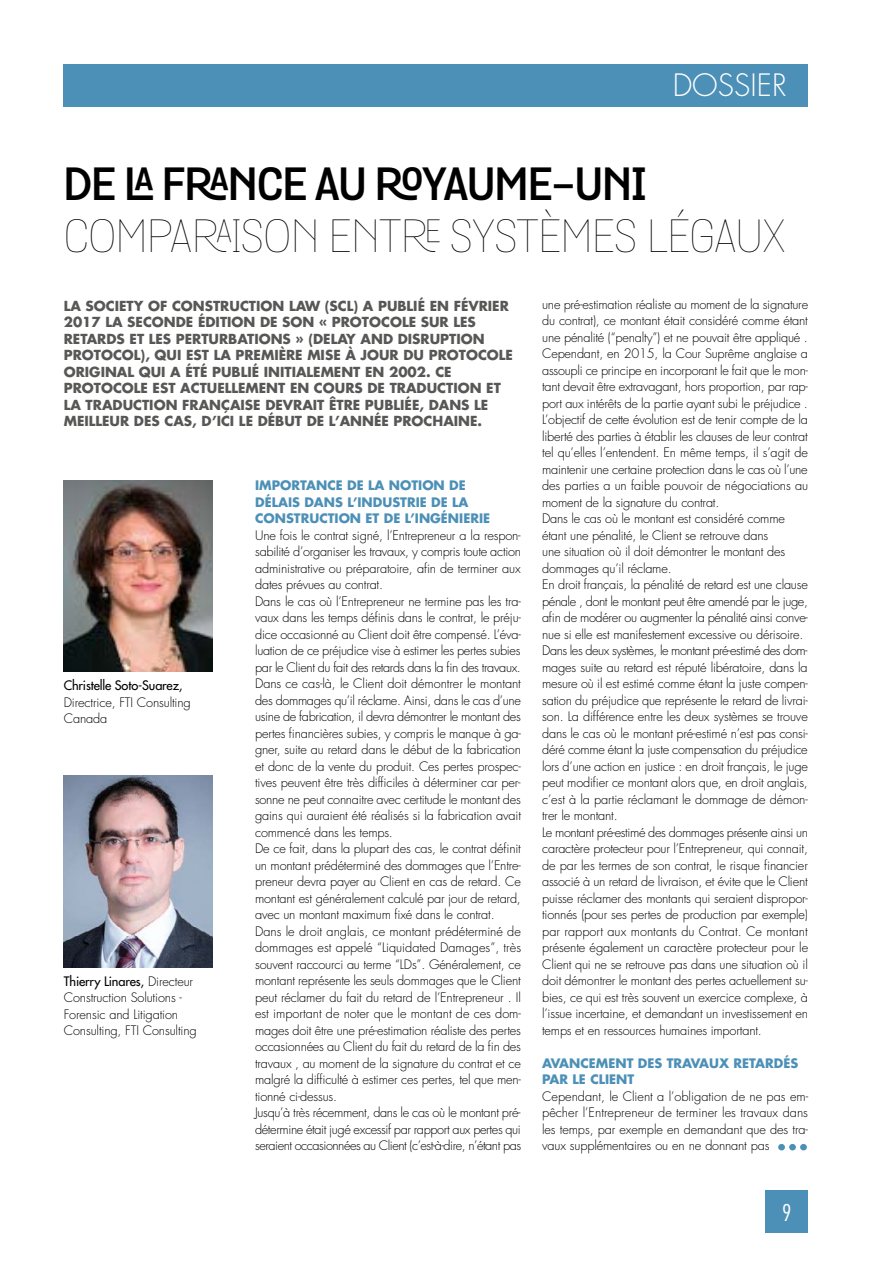
<style>
.page{position:relative;width:893px;height:1263px;background:#fff}
.page>*{position:absolute;margin:0;border:0;box-sizing:border-box;transform-origin:0 0}
.t1{font:100 45px "Grota";letter-spacing:-.01em;color:#000}
.t2{font:700 45px "Grota";letter-spacing:-.01em;color:#000}
.t3{font:300 30px "Futura";color:#fff}
.t4{font:300 condensed 22.5px "Futura";color:#fff}
.t5{font:700 13.5px/16.5px "Futura";color:#575756}
.t6{font:300 12.75px/16.5px "Futura";letter-spacing:-.015em;color:#000}
.t7{font:700 12.75px/16.5px "Futura";color:#4c90b7}
.t8{font:12.75px "Futura";letter-spacing:-.01em;color:#000}
.s1{font-weight:400}
</style>
<div class="page">
<div style="left:64px;top:64px;width:744px;height:42px;background:#4c90b7"></div>
<div style="left:765px;top:1191px;width:43px;height:42px;background:#4c90b7"></div>
<img style="left:64px;top:480px;width:149px;height:192px">
<img style="left:64px;top:776px;width:149px;height:191px">
<svg style="left:778px;top:1144px;width:29px;height:6px"></svg>
<h2 class="t3" style="left:673px;top:67px;width:115px">DOSSIER</h2>
<h1 class="t2" style="left:64px;top:149px;width:584px">DE LA FRANCE AU ROYAUME-UNI</h1>
<h1 class="t1" style="left:64px;top:204px;width:723px">COMPARAISON ENTRE SYSTÈMES LÉGAUX</h1>
<p class="t5" style="left:64px;top:297px;width:451px">LA SOCIETY OF CONSTRUCTION LAW (SCL) A PUBLIÉ EN FÉVRIER 2017 LA SECONDE ÉDITION DE SON « PROTOCOLE SUR LES RETARDS ET LES PERTURBATIONS » (DELAY AND DISRUPTION PROTOCOL), QUI EST LA PREMIÈRE MISE À JOUR DU PROTOCOLE ORIGINAL QUI A ÉTÉ PUBLIÉ INITIALEMENT EN 2002. CE PROTOCOLE EST ACTUELLEMENT EN COURS DE TRADUCTION ET LA TRADUCTION FRANÇAISE DEVRAIT ÊTRE PUBLIÉE, DANS LE MEILLEUR DES CAS, D’ICI LE DÉBUT DE L’ANNÉE PROCHAINE.</p>
<p class="t8" style="left:64px;top:677px;width:120px">Christelle Soto-Suarez,</p>
<p class="t6" style="left:64px;top:694px;width:129px">Directrice, FTI Consulting<br>Canada</p>
<p class="t6" style="left:64px;top:973px;width:134px"><span class="s1">Thierry Linares,</span> Directeur<br>Construction Solutions -<br>Forensic and Litigation<br>Consulting, FTI Consulting</p>
<p class="t7" style="left:255px;top:477px;width:237px">IMPORTANCE DE LA NOTION DE<br>DÉLAIS DANS L’INDUSTRIE DE LA<br>CONSTRUCTION ET DE L’INGÉNIERIE</p>
<p class="t6" style="left:255px;top:527px;width:267px">Une fois le contrat signé, l’Entrepreneur a la respon&shy;sabilité d’organiser les travaux, y compris toute action administrative ou préparatoire, afin de terminer aux dates prévues au contrat.<br>Dans le cas où l’Entrepreneur ne termine pas les tra&shy;vaux dans les temps définis dans le contrat, le préju&shy;dice occasionné au Client doit être compensé. L’éva&shy;luation de ce préjudice vise à estimer les pertes subies par le Client du fait des retards dans la fin des travaux.<br>Dans ce cas-là, le Client doit démontrer le montant des dommages qu’il réclame. Ainsi, dans le cas d’une usine de fabrication, il devra démontrer le montant des pertes financières subies, y compris le manque à ga&shy;gner, suite au retard dans le début de la fabrication et donc de la vente du produit. Ces pertes prospec&shy;tives peuvent être très difficiles à déterminer car per&shy;sonne ne peut connaitre avec certitude le montant des gains qui auraient été réalisés si la fabrication avait commencé dans les temps.<br>De ce fait, dans la plupart des cas, le contrat définit un montant prédéterminé des dommages que l’Entre&shy;preneur devra payer au Client en cas de retard. Ce montant est généralement calculé par jour de retard, avec un montant maximum fixé dans le contrat.<br>Dans le droit anglais, ce montant prédéterminé de dommages est appelé “Liquidated Damages”, très souvent raccourci au terme “LDs”. Généralement, ce montant représente les seuls dommages que le Client peut réclamer du fait du retard de l’Entrepreneur . Il est important de noter que le montant de ces dom&shy;mages doit être une pré-estimation réaliste des pertes occasionnées au Client du fait du retard de la fin des travaux , au moment de la signature du contrat et ce malgré la difficulté à estimer ces pertes, tel que men&shy;tionné ci-dessus.<br>Jusqu’à très récemment, dans le cas où le montant pré&shy;détermine était jugé excessif par rapport aux pertes qui seraient occasionnées au Client (c’est-à-dire, n’étant pas</p>
<p class="t6" style="left:542px;top:296px;width:267px">une pré-estimation réaliste au moment de la signature du contrat), ce montant était considéré comme étant une pénalité (“penalty”) et ne pouvait être appliqué .<br>Cependant, en 2015, la Cour Suprême anglaise a assoupli ce principe en incorporant le fait que le mon&shy;tant devait être extravagant, hors proportion, par rap&shy;port aux intérêts de la partie ayant subi le préjudice .<br>L’objectif de cette évolution est de tenir compte de la liberté des parties à établir les clauses de leur contrat tel qu’elles l’entendent. En même temps, il s’agit de maintenir une certaine protection dans le cas où l’une des parties a un faible pouvoir de négociations au moment de la signature du contrat.<br>Dans le cas où le montant est considéré comme étant une pénalité, le Client se retrouve dans<br>une situation où il doit démontrer le montant des dommages qu’il réclame.<br>En droit français, la pénalité de retard est une clause pénale , dont le montant peut être amendé par le juge, afin de modérer ou augmenter la pénalité ainsi conve&shy;nue si elle est manifestement excessive ou dérisoire.<br>Dans les deux systèmes, le montant pré-estimé des dom&shy;mages suite au retard est réputé libératoire, dans la mesure où il est estimé comme étant la juste compen&shy;sation du préjudice que représente le retard de livrai&shy;son. La différence entre les deux systèmes se trouve dans le cas où le montant pré-estimé n’est pas consi&shy;déré comme étant la juste compensation du préjudice lors d’une action en justice : en droit français, le juge peut modifier ce montant alors que, en droit anglais, c’est à la partie réclamant le dommage de démon&shy;trer le montant.<br>Le montant pré-estimé des dommages présente ainsi un caractère protecteur pour l’Entrepreneur, qui connait, de par les termes de son contrat, le risque financier associé à un retard de livraison, et évite que le Client puisse réclamer des montants qui seraient dispropor&shy;tionnés (pour ses pertes de production par exemple) par rapport aux montants du Contrat. Ce montant présente également un caractère protecteur pour le Client qui ne se retrouve pas dans une situation où il doit démontrer le montant des pertes actuellement su&shy;bies, ce qui est très souvent un exercice complexe, à l’issue incertaine, et demandant un investissement en temps et en ressources humaines important.</p>
<p class="t7" style="left:542px;top:1054px;width:258px">AVANCEMENT DES TRAVAUX RETARDÉS<br>PAR LE CLIENT</p>
<p class="t6" style="left:542px;top:1088px;width:267px;text-align:justify">Cependant, le Client a l’obligation de ne pas em&shy;pêcher l’Entrepreneur de terminer les travaux dans les temps, par exemple en demandant que des tra&shy;vaux supplémentaires ou en ne donnant pas</p>
<h3 class="t4" style="left:782px;top:1199px;width:11px">9</h3>
</div>
